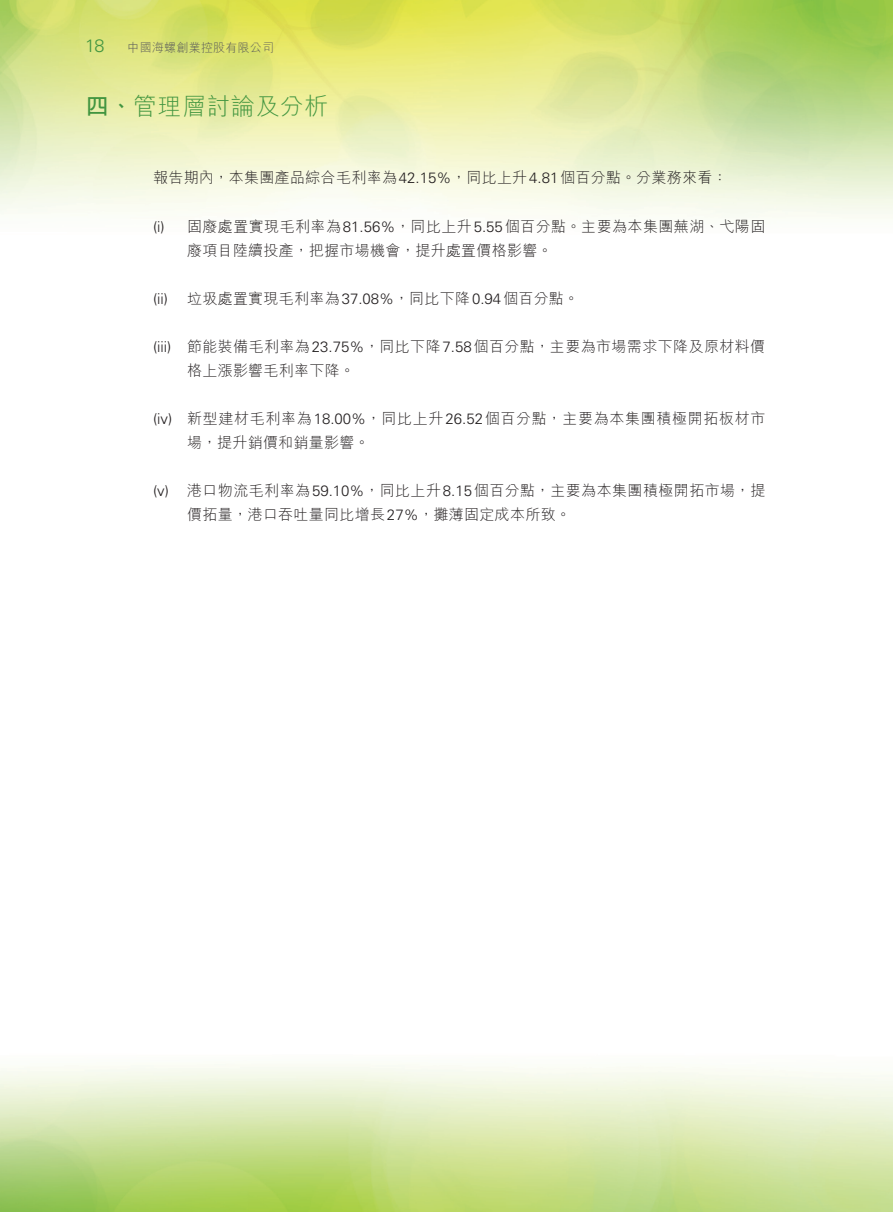
<style>
.page{position:relative;width:893px;height:1212px;background:#fff}
.page>*{position:absolute;margin:0;border:0;box-sizing:border-box;transform-origin:0 0}
.t1{font:300 24px "M Hei HK";letter-spacing:.02em;color:#419540}
.t2{font:300 18px "Univers LT Std";color:#419540}
._00_txt{font:300 15px/24px "M Hei HK";letter-spacing:.025em;color:#231f20}
._00_txt-2{font:300 15px/24px "M Hei HK";letter-spacing:.045em;color:#231f20}
.t3{font:300 12px "M Hei HK";letter-spacing:.02em;color:#57585a}
.s1{font-weight:700}
.s2{font-family:"Univers LT Std"}
</style>
<div class="page">
<img style="left:0;top:0;width:893px;height:1212px">
<p class="t2" style="left:85px;top:35px;width:21px">18</p>
<p class="t3" style="left:128px;top:41px;width:148px">中國海螺創業控股有限公司</p>
<h1 class="t1" style="left:85px;top:94px;width:245px"><span class="s1">四、</span>管理層討論及分析</h1>
<p class="_00_txt" style="left:153px;top:166px;width:576px">報告期內，本集團產品綜合毛利率為<span class="s2">42.15%</span>，同比上升<span class="s2">4.81</span>個百分點。分業務來看：</p>
<p class="_00_txt" style="left:187px;top:214px;width:580px;text-indent:-34px"><span class="s2">(i)</span> 固廢處置實現毛利率為<span class="s2">81.56%</span>，同比上升<span class="s2">5.55</span>個百分點。主要為本集團蕪湖、弋陽固廢項目陸續投產，把握市場機會，提升處置價格影響。</p>
<p class="_00_txt" style="left:153px;top:286px;width:427px"><span class="s2">(ii)</span> 垃圾處置實現毛利率為<span class="s2">37.08%</span>，同比下降<span class="s2">0.94</span>個百分點。</p>
<p class="_00_txt" style="left:187px;top:334px;width:580px;text-indent:-34px"><span class="s2">(iii)</span> 節能裝備毛利率為<span class="s2">23.75%</span>，同比下降<span class="s2">7.58</span>個百分點，主要為市場需求下降及原材料價格上漲影響毛利率下降。</p>
<p class="_00_txt-2" style="left:187px;top:406px;width:580px;text-indent:-34px"><span class="s2">(iv)</span> 新型建材毛利率為<span class="s2">18.00%</span>，同比上升<span class="s2">26.52</span>個百分點，主要為本集團積極開拓板材市場，提升銷價和銷量影響。</p>
<p class="_00_txt" style="left:187px;top:478px;width:580px;text-indent:-34px"><span class="s2">(v)</span> 港口物流毛利率為<span class="s2">59.10%</span>，同比上升<span class="s2">8.15</span>個百分點，主要為本集團積極開拓市場，提價拓量，港口吞吐量同比增長<span class="s2">27%</span>，攤薄固定成本所致。</p>
</div>
